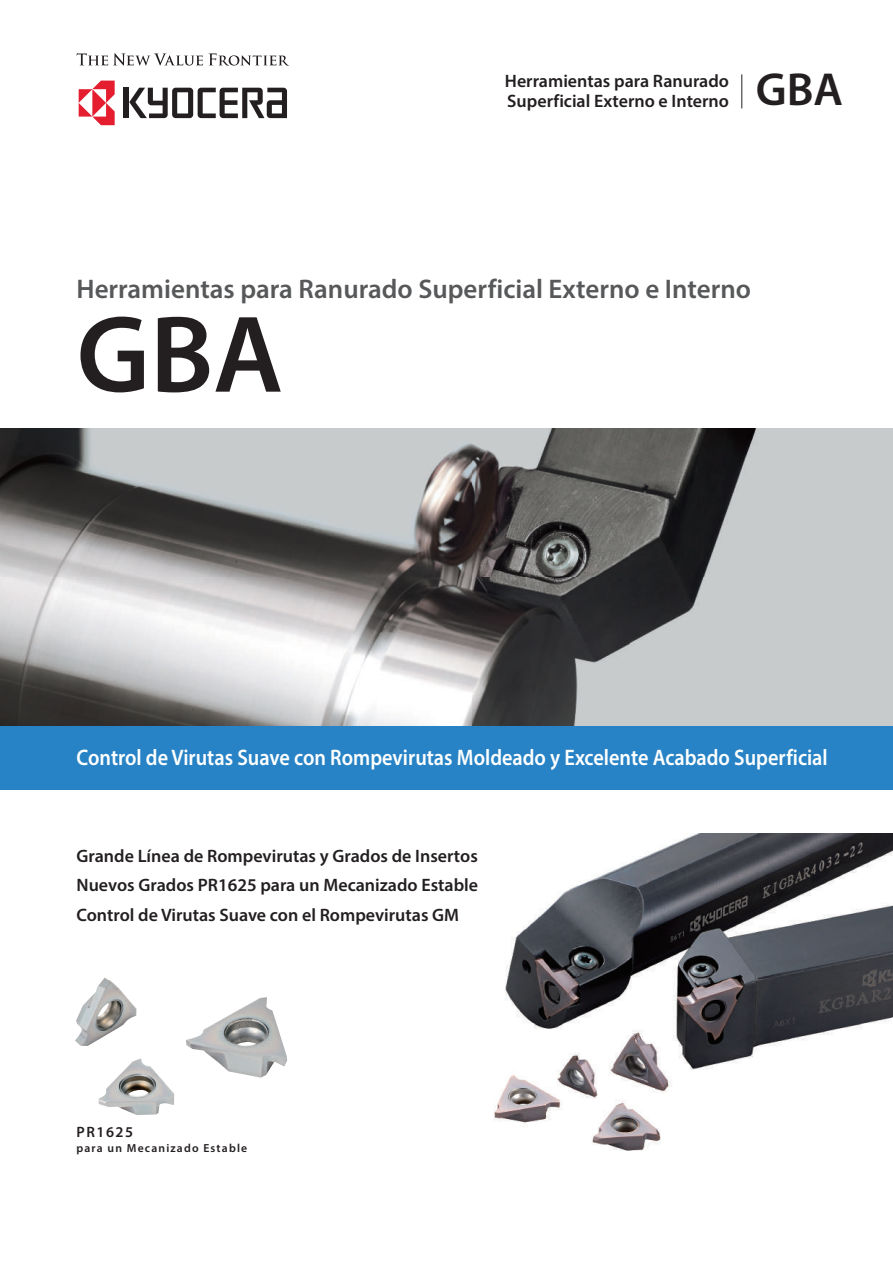
<style>
.page{position:relative;width:893px;height:1263px;background:#fff}
.page>*{position:absolute;margin:0;border:0;box-sizing:border-box;transform-origin:0 0}
.t1{font:600 110.25px "Myriad Pro";color:#231f20}
.t2{font:600 46.5px "Myriad Pro";color:#231f20}
.t3{font:600 27px "Myriad Pro";color:#57585a}
.t4{font:600 22.5px "Myriad Pro";color:#fff;scale:.9 1}
.t5{font:600 18px/29.5px "Myriad Pro";color:#231f20;text-align:justify}
.t6{font:600 15px "Myriad Pro";letter-spacing:.1em;color:#231f20}
.t7{font:600 11.7px "Myriad Pro";letter-spacing:.1em;color:#231f20}
</style>
<div class="page">
<img style="left:493px;top:833px;width:400px;height:318px">
<img style="left:0;top:428px;width:893px;height:298px">
<svg style="left:77px;top:53px;width:126px;height:13px"></svg>
<svg style="left:209px;top:53px;width:80px;height:13px"></svg>
<div style="left:124px;top:88px;width:5px;height:30px;background:#231f20"></div>
<svg style="left:129px;top:88px;width:158px;height:30px"></svg>
<svg style="left:79px;top:81px;width:36px;height:44px"></svg>
<img style="left:75px;top:977px;width:212px;height:138px">
<hr style="left:742px;top:74px;width:1px;height:34px;background:#231f20">
<div style="left:0;top:726px;width:893px;height:63px;background:#2783c5"></div>
<p class="t5" style="left:505px;top:71px;width:226px;line-height:19.5px">Herramientas para Ranurado<br>Superficial Externo e Interno</p>
<h2 class="t2" style="left:756px;top:60px;width:89px">GBA</h2>
<h3 class="t3" style="left:77px;top:272px;width:676px">Herramientas para Ranurado Superficial Externo e Interno</h3>
<h1 class="t1" style="left:77px;top:284px;width:208px">GBA</h1>
<p class="t4" style="left:77px;top:743px;width:836px">Control de Virutas Suave con Rompevirutas Moldeado y Excelente Acabado Superficial</p>
<p class="t5" style="left:77px;top:840px;width:403px">Grande Línea de Rompevirutas y Grados de Insertos Nuevos Grados PR1625 para un Mecanizado Estable Control de Virutas Suave con el Rompevirutas GM</p>
<p class="t6" style="left:77px;top:1122px;width:58px">PR1625</p>
<p class="t7" style="left:77px;top:1141px;width:172px">para un Mecanizado Estable</p>
</div>
